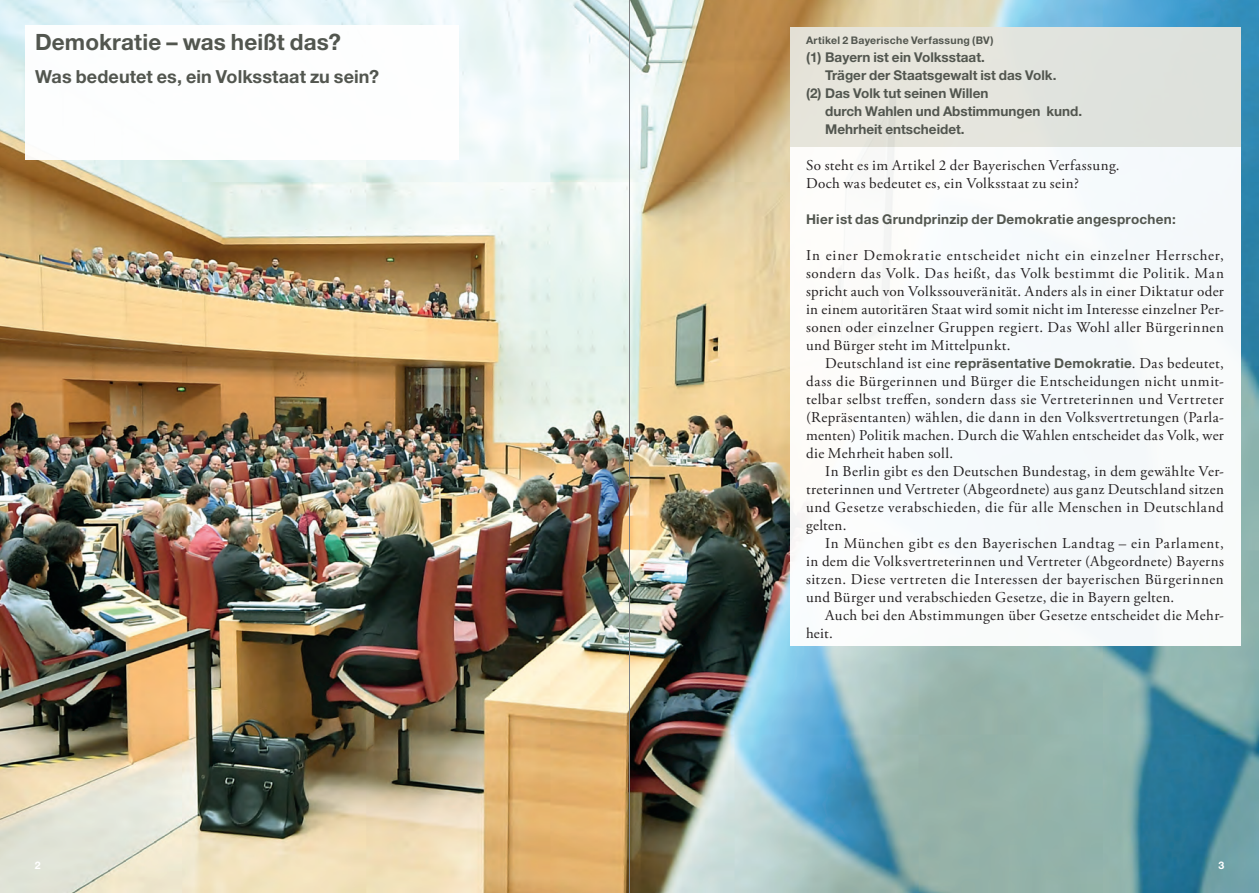
<style>
.page{position:relative;width:1259px;height:893px;background:#fff}
.page>*{position:absolute;margin:0;border:0;box-sizing:border-box;transform-origin:0 0}
.t1{font:700 22.5px "Helvetica Neue LTW1 G";letter-spacing:.005em;color:#52564f}
.t2{font:700 18px "Helvetica Neue LTW1 G";letter-spacing:.005em;color:#52564f}
.t3{font:15px/18px "Adobe Garamond Pro";letter-spacing:.03em;color:#231f20;text-align:justify}
.t4{font:700 13.5px/18px "Helvetica Neue LTW1 G";color:#52564f}
.t5{font:700 13.5px "Helvetica Neue LTW1 G";letter-spacing:.02em;color:#52564f}
.t6{font:700 10.5px "Helvetica Neue LTW1 G";letter-spacing:.025em;color:#52564f}
.t7{font:700 10.5px "Helvetica Neue LTW1 G";color:#fff}
.s1{font-family:"Helvetica Neue LTW1 G";font-weight:700;font-size:13.5px;color:#52564f}
</style>
<div class="page">
<img style="left:0;top:0;width:1259px;height:893px">
<div style="left:790px;top:147px;width:451px;height:499px;background:#f8fbfb"></div>
<div style="left:790px;top:28px;width:451px;height:119px;background:#e7e6de"></div>
<div style="left:26px;top:26px;width:433px;height:134px;background:#fff"></div>
<hr style="left:629px;top:0;width:1px;height:893px;background:#808285">
<h1 class="t1" style="left:35px;top:28px;width:307px">Demokratie – was heißt das?</h1>
<p class="t6" style="left:806px;top:34px;width:189px">Artikel 2 Bayerische Verfassung (BV)</p>
<p class="t4" style="left:825px;top:48px;width:233px;text-indent:-19px">(1) Bayern ist ein Volksstaat.<br>Träger der Staatsgewalt ist das Volk.</p>
<p class="t4" style="left:825px;top:84px;width:259px;text-indent:-19px">(2) Das Volk tut seinen Willen<br>durch Wahlen und Abstimmungen kund.<br>Mehrheit entscheidet.</p>
<p class="t3" style="left:806px;top:157px;width:315px">So steht es im Artikel 2 der Bayerischen Verfassung.<br>Doch was bedeutet es, ein Volksstaat zu sein?</p>
<h3 class="t5" style="left:806px;top:211px;width:371px">Hier ist das Grundprinzip der Demokratie angesprochen:</h3>
<p class="t3" style="left:806px;top:247px;width:419px">In einer Demokratie entscheidet nicht ein einzelner Herrscher, sondern das Volk. Das heißt, das Volk bestimmt die Politik. Man spricht auch von Volkssouveränität. Anders als in einer Diktatur oder in einem autoritären Staat wird somit nicht im Interesse einzelner Per&shy;sonen oder einzelner Gruppen regiert. Das Wohl aller Bürgerinnen und Bürger steht im Mittelpunkt.</p>
<p class="t3" style="left:806px;top:355px;width:419px;text-indent:19px">Deutschland ist eine <span class="s1">repräsentative Demokratie</span>. Das bedeutet, dass die Bürgerinnen und Bürger die Entscheidungen nicht unmit&shy;telbar selbst treffen, sondern dass sie Vertreterinnen und Vertreter (Repräsentanten) wählen, die dann in den Volksvertretungen (Parla&shy;menten) Politik machen. Durch die Wahlen entscheidet das Volk, wer die Mehrheit haben soll.</p>
<p class="t3" style="left:806px;top:463px;width:419px;text-indent:19px">In Berlin gibt es den Deutschen Bundestag, in dem gewählte Ver&shy;treterinnen und Vertreter (Abgeordnete) aus ganz Deutschland sitzen und Gesetze verabschieden, die für alle Menschen in Deutschland gelten.</p>
<p class="t3" style="left:806px;top:535px;width:419px;text-indent:19px">In München gibt es den Bayerischen Landtag – ein Parlament, in dem die Volksvertreterinnen und Vertreter (Abgeordnete) Bayerns sitzen. Diese vertreten die Interessen der bayerischen Bürgerinnen und Bürger und verabschieden Gesetze, die in Bayern gelten.</p>
<p class="t3" style="left:806px;top:607px;width:418px;text-indent:19px">Auch bei den Abstimmungen über Gesetze entscheidet die Mehr&shy;heit.</p>
<h2 class="t2" style="left:35px;top:65px;width:346px">Was bedeutet es, ein Volksstaat zu sein?</h2>
<p class="t7" style="left:35px;top:858px;width:7px">2</p>
<p class="t7" style="left:1218px;top:858px;width:7px">3</p>
</div>
